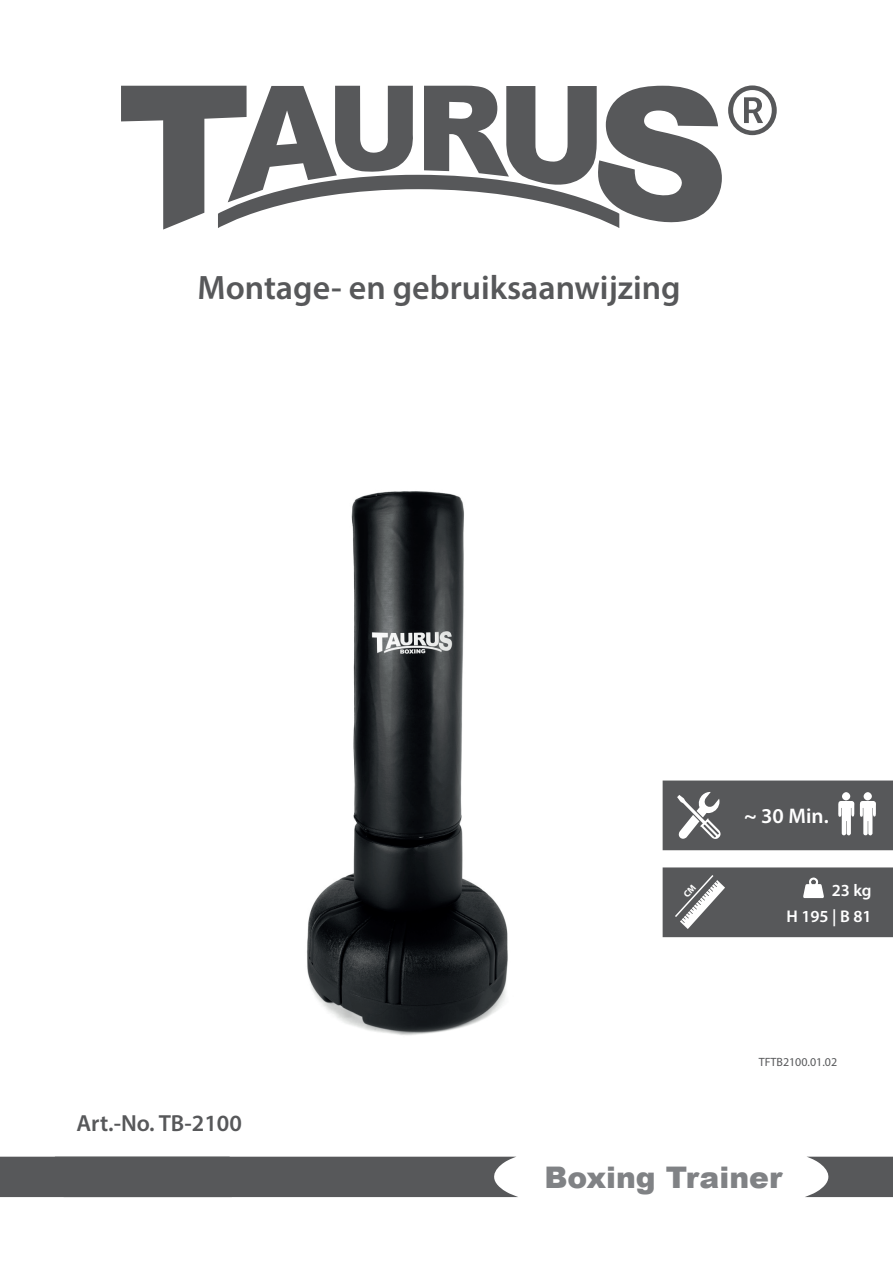
<style>
.page{position:relative;width:893px;height:1263px;background:#fff}
.page>*{position:absolute;margin:0;border:0;box-sizing:border-box;transform-origin:0 0}
.Einf__Abs{font:600 33.9px "Myriad Pro";color:#57585a}
.Taurus_Footer_DB{font:900 29.7px "Arial";color:#808285}
.Einf__Abs-2{font:600 23.4px "Myriad Pro";color:#57585a}
.Einf__Abs-3{font:600 21.15px "Myriad Pro";color:#fff}
.Einf__Abs-4{font:600 16.95px "Myriad Pro";color:#fff}
.t1{font:12px "Myriad Pro";color:#57585a}
</style>
<div class="page">
<img style="left:307px;top:491px;width:201px;height:544px">
<svg style="left:121px;top:86px;width:601px;height:144px"></svg>
<svg style="left:728px;top:85px;width:49px;height:50px"></svg>
<svg style="left:805px;top:1157px;width:88px;height:40px"></svg>
<div style="left:0;top:1157px;width:518px;height:40px;background:#57585a"></div>
<div style="left:663px;top:780px;width:230px;height:70px;background:#57585a"></div>
<div style="left:663px;top:867px;width:230px;height:70px;background:#57585a"></div>
<svg style="left:677px;top:792px;width:44px;height:47px"></svg>
<svg style="left:803px;top:877px;width:21px;height:21px"></svg>
<svg style="left:838px;top:792px;width:16px;height:43px"></svg>
<svg style="left:860px;top:792px;width:16px;height:43px"></svg>
<svg style="left:675px;top:875px;width:50px;height:54px"></svg>
<p class="Einf__Abs" style="left:197px;top:266px;width:485px">Montage- en gebruiksaanwijzing</p>
<p class="Einf__Abs-2" style="left:77px;top:1108px;width:167px">Art.-No. TB-2100</p>
<p class="Einf__Abs-3" style="left:744px;top:803px;width:86px">~ 30 Min.</p>
<p class="Einf__Abs-4" style="left:832px;top:880px;width:41px">23 kg</p>
<p class="Einf__Abs-4" style="left:786px;top:906px;width:87px">H 195 | B 81</p>
<p class="t1" style="left:759px;top:1054px;width:80px">TFTB2100.01.02</p>
<p class="Taurus_Footer_DB" style="left:544px;top:1156px;width:239px">Boxing Trainer</p>
</div>
